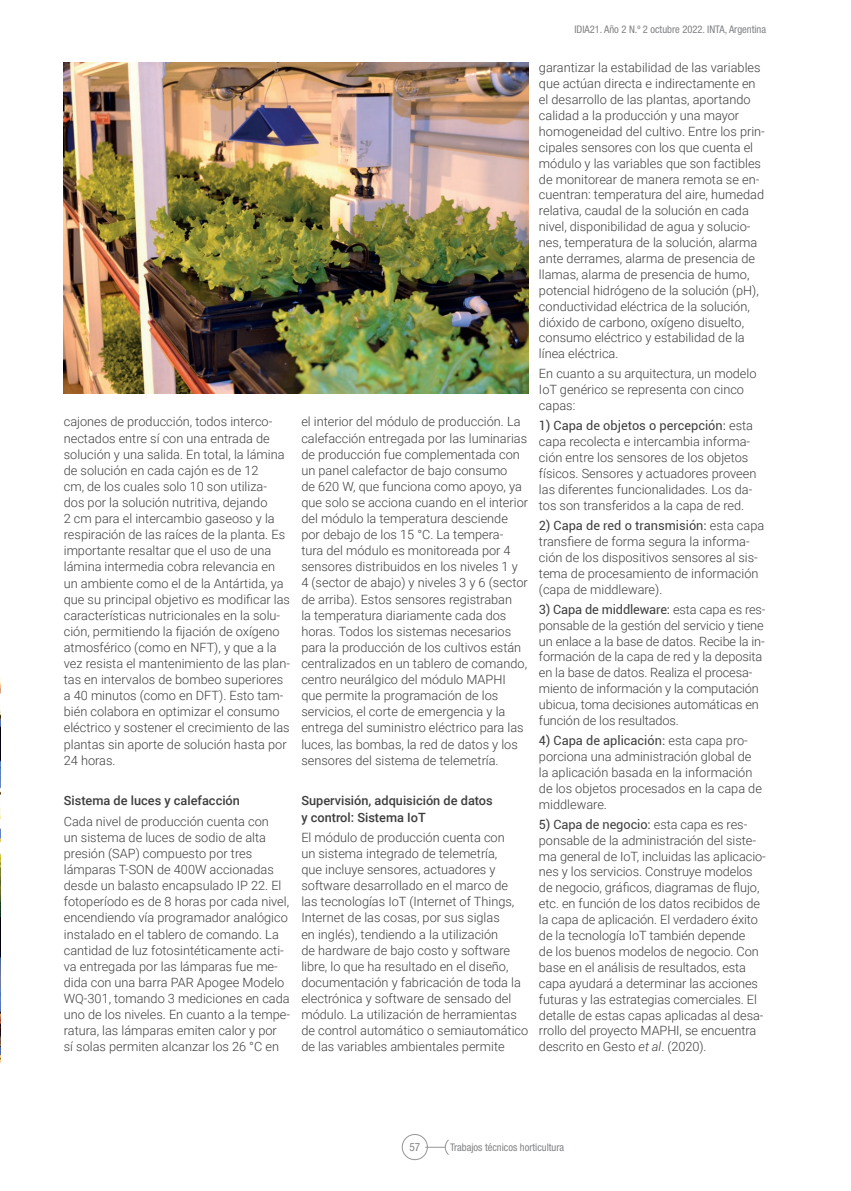
<style>
.page{position:relative;width:851px;height:1191px;background:#fff}
.page>*{position:absolute;margin:0;border:0;box-sizing:border-box;transform-origin:0 0}
.t1{font:300 12.75px/16px "Roboto";color:#3e3e3f}
.t2{font:500 12.75px/16px "Roboto";color:#3e3e3f}
.t3{font:condensed 11.25px "Helvetica Neue LT Pro";color:#808285}
.t4{font:condensed 10.5px "Helvetica Neue LT Pro";color:#808285}
.t5{font:condensed 10.5px "Helvetica Neue";color:#808285}
.s1{font-weight:400}
.s2{font-style:italic}
</style>
<div class="page">
<div style="left:402px;top:1134px;width:25px;height:25px;border:1px solid #939598;border-radius:50%"></div>
<svg style="left:425px;top:1139px;width:24px;height:16px"></svg>
<img style="left:0;top:678px;width:1px;height:384px">
<img style="left:64px;top:63px;width:464px;height:330px">
<p class="t1" style="left:64px;top:413px;width:228px">cajones de producción, todos interco&shy;nectados entre sí con una entrada de solución y una salida. En total, la lámina de solución en cada cajón es de 12<br>cm, de los cuales solo 10 son utiliza&shy;dos por la solución nutritiva, dejando<br>2 cm para el intercambio gaseoso y la respiración de las raíces de la planta. Es importante resaltar que el uso de una lámina intermedia cobra relevancia en un ambiente como el de la Antártida, ya que su principal objetivo es modificar las características nutricionales en la solu&shy;ción, permitiendo la fijación de oxígeno atmosférico (como en NFT), y que a la vez resista el mantenimiento de las plan&shy;tas en intervalos de bombeo superiores a 40 minutos (como en DFT). Esto tam&shy;bién colabora en optimizar el consumo eléctrico y sostener el crecimiento de las plantas sin aporte de solución hasta por 24 horas.</p>
<p class="t2" style="left:64px;top:792px;width:178px">Sistema de luces y calefacción</p>
<p class="t1" style="left:64px;top:812px;width:228px">Cada nivel de producción cuenta con<br>un sistema de luces de sodio de alta presión (SAP) compuesto por tres lámparas T-SON de 400W accionadas desde un balasto encapsulado IP 22. El fotoperíodo es de 8 horas por cada nivel, encendiendo vía programador analógico instalado en el tablero de comando. La cantidad de luz fotosintéticamente acti&shy;va entregada por las lámparas fue me&shy;dida con una barra PAR Apogee Modelo WQ-301, tomando 3 mediciones en cada uno de los niveles. En cuanto a la tempe&shy;ratura, las lámparas emiten calor y por<br>sí solas permiten alcanzar los 26 °C en</p>
<p class="t1" style="left:301px;top:413px;width:228px">el interior del módulo de producción. La calefacción entregada por las luminarias de producción fue complementada con un panel calefactor de bajo consumo<br>de 620 W, que funciona como apoyo, ya que solo se acciona cuando en el interior del módulo la temperatura desciende por debajo de los 15 °C. La tempera&shy;tura del módulo es monitoreada por 4 sensores distribuidos en los niveles 1 y<br>4 (sector de abajo) y niveles 3 y 6 (sector de arriba). Estos sensores registraban<br>la temperatura diariamente cada dos horas. Todos los sistemas necesarios para la producción de los cultivos están centralizados en un tablero de comando, centro neurálgico del módulo MAPHI que permite la programación de los servicios, el corte de emergencia y la entrega del suministro eléctrico para las luces, las bombas, la red de datos y los sensores del sistema de telemetría.</p>
<p class="t2" style="left:301px;top:792px;width:193px">Supervisión, adquisición de datos y control: Sistema IoT</p>
<p class="t1" style="left:301px;top:829px;width:228px">El módulo de producción cuenta con<br>un sistema integrado de telemetría,<br>que incluye sensores, actuadores y software desarrollado en el marco de<br>las tecnologías IoT (Internet of Things, Internet de las cosas, por sus siglas<br>en inglés), tendiendo a la utilización<br>de hardware de bajo costo y software libre, lo que ha resultado en el diseño, documentación y fabricación de toda la electrónica y software de sensado del módulo. La utilización de herramientas de control automático o semiautomático de las variables ambientales permite</p>
<p class="t4" style="left:574px;top:23px;width:193px">IDIA21. Año 2 N.º 2 octubre 2022. INTA, Argentina</p>
<p class="t1" style="left:539px;top:59px;width:227px">garantizar la estabilidad de las variables que actúan directa e indirectamente en el desarrollo de las plantas, aportando calidad a la producción y una mayor homogeneidad del cultivo. Entre los prin&shy;cipales sensores con los que cuenta el módulo y las variables que son factibles de monitorear de manera remota se en&shy;cuentran: temperatura del aire, humedad relativa, caudal de la solución en cada nivel, disponibilidad de agua y solucio&shy;nes, temperatura de la solución, alarma ante derrames, alarma de presencia de llamas, alarma de presencia de humo, potencial hidrógeno de la solución (pH), conductividad eléctrica de la solución, dióxido de carbono, oxígeno disuelto, consumo eléctrico y estabilidad de la línea eléctrica.</p>
<p class="t1" style="left:539px;top:365px;width:219px">En cuanto a su arquitectura, un modelo<br>IoT genérico se representa con cinco capas:</p>
<p class="t1" style="left:539px;top:417px;width:219px"><span class="s1">1) Capa de objetos o percepción:</span> esta capa recolecta e intercambia informa&shy;ción entre los sensores de los objetos físicos. Sensores y actuadores proveen las diferentes funcionalidades. Los da&shy;tos son transferidos a la capa de red.</p>
<p class="t1" style="left:539px;top:517px;width:227px"><span class="s1">2) Capa de red o transmisión:</span> esta capa transfiere de forma segura la informa&shy;ción de los dispositivos sensores al sis&shy;tema de procesamiento de información (capa de middleware).</p>
<p class="t1" style="left:539px;top:601px;width:228px"><span class="s1">3) Capa de middleware:</span> esta capa es res&shy;ponsable de la gestión del servicio y tiene un enlace a la base de datos. Recibe la in&shy;formación de la capa de red y la deposita en la base de datos. Realiza el procesa&shy;miento de información y la computación ubicua, toma decisiones automáticas en función de los resultados.</p>
<p class="t1" style="left:539px;top:732px;width:224px"><span class="s1">4) Capa de aplicación:</span> esta capa pro&shy;porciona una administración global de la aplicación basada en la información de los objetos procesados en la capa de middleware.</p>
<p class="t1" style="left:539px;top:816px;width:228px"><span class="s1">5) Capa de negocio:</span> esta capa es res&shy;ponsable de la administración del siste&shy;ma general de IoT, incluidas las aplicacio&shy;nes y los servicios. Construye modelos de negocio, gráficos, diagramas de flujo, etc. en función de los datos recibidos de la capa de aplicación. El verdadero éxito de la tecnología IoT también depende<br>de los buenos modelos de negocio. Con base en el análisis de resultados, esta capa ayudará a determinar las acciones futuras y las estrategias comerciales. El detalle de estas capas aplicadas al desa&shy;rrollo del proyecto MAPHI, se encuentra descrito en Gesto <span class="s2">et al</span>. (2020).</p>
<p class="t3" style="left:409px;top:1140px;width:12px">57</p>
<p class="t5" style="left:450px;top:1141px;width:116px">Trabajos técnicos horticultura</p>
</div>
